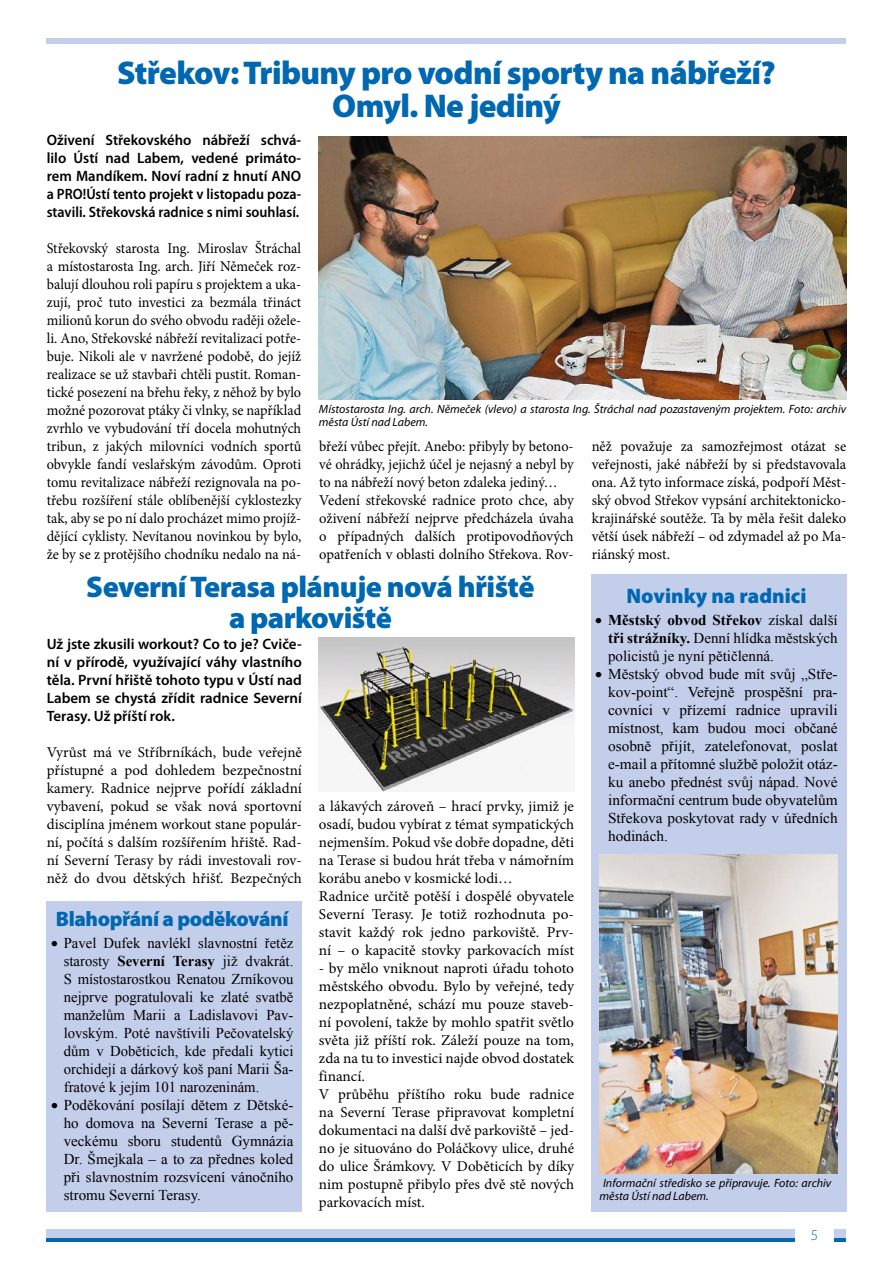
<style>
.page{position:relative;width:893px;height:1263px;background:#fff}
.page>*{position:absolute;margin:0;border:0;box-sizing:border-box;transform-origin:0 0}
.t1{font:900 33px/33px "Myriad Pro";letter-spacing:-.02em;color:#0067b1;text-align:center}
.t2{font:900 30px/31.5px "Myriad Pro";letter-spacing:-.02em;color:#0067b1;text-align:center}
.t3{font:900 21px "Myriad Pro";letter-spacing:-.02em;color:#0067b1}
.t4{font:900 21px "Myriad Pro";color:#0067b1}
.t5{font:15px/18px "Minion Pro";color:#000;text-align:justify}
.t6{font:15px/18px "Minion Pro";color:#000;text-align:justify;scale:.95 1}
.t7{font:15px/18px "Times New Roman";color:#000;text-align:justify}
.t8{font:600 15px/18px "Myriad Pro";color:#000;text-align:justify}
.t9{font:300 15px "Myriad Pro";color:#0067b1}
.t10{font:italic 12px/13.5px "Myriad Pro";color:#000}
.s1{font-weight:700}
</style>
<div class="page">
<div style="left:47px;top:38px;width:799px;height:6px;background:#c3ceea"></div>
<div style="left:47px;top:1237px;width:799px;height:5px;background:#0067b1"></div>
<div style="left:47px;top:1229px;width:799px;height:8px;background:#c3ceea"></div>
<div style="left:795px;top:1229px;width:38px;height:30px;background:#fff"></div>
<img style="left:319px;top:136px;width:527px;height:264px">
<div style="left:591px;top:574px;width:255px;height:638px;background:#c3ceea"></div>
<img style="left:600px;top:855px;width:238px;height:319px">
<div style="left:47px;top:901px;width:255px;height:311px;background:#c3ceea"></div>
<img style="left:319px;top:638px;width:255px;height:153px">
<h1 class="t1" style="left:117px;top:57px;width:660px">Střekov: Tribuny pro vodní sporty na nábřeží?<br>Omyl. Ne jediný</h1>
<p class="t8" style="left:47px;top:131px;width:256px">Oživení Střekovského nábřeží schvá&shy;lilo Ústí nad Labem, vedené primáto&shy;rem Mandíkem. Noví radní z hnutí ANO a PRO!Ústí tento projekt v listopadu poza&shy;stavili. Střekovská radnice s nimi souhlasí.</p>
<p class="t6" style="left:47px;top:240px;width:269px">Střekovský starosta Ing. Miroslav Štráchal a místostarosta Ing. arch. Jiří Němeček roz&shy;balují dlouhou roli papíru s projektem a uka&shy;zují, proč tuto investici za bezmála třináct milionů korun do svého obvodu raději ožele&shy;li. Ano, Střekovské nábřeží revitalizaci potře&shy;buje. Nikoli ale v navržené podobě, do jejíž realizace se už stavbaři chtěli pustit. Roman&shy;tické posezení na břehu řeky, z něhož by bylo možné pozorovat ptáky či vlnky, se například zvrhlo ve vybudování tří docela mohutných tribun, z jakých milovníci vodních sportů obvykle fandí veslařským závodům. Oproti tomu revitalizace nábřeží rezignovala na po&shy;třebu rozšíření stále oblíbenější cyklostezky tak, aby se po ní dalo procházet mimo projíž&shy;dějící cyklisty. Nevítanou novinkou by bylo, že by se z protějšího chodníku nedalo na ná-</p>
<p class="t10" style="left:319px;top:402px;width:529px">Místostarosta Ing. arch. Němeček (vlevo) a starosta Ing. Štráchal nad pozastaveným projektem. Foto: archiv města Ústí nad Labem.</p>
<p class="t6" style="left:319px;top:438px;width:269px;text-align:left">břeží vůbec přejít. Anebo: přibyly by betono&shy;vé ohrádky, jejichž účel je nejasný a nebyl by to na nábřeží nový beton zdaleka jediný… Vedení střekovské radnice proto chce, aby oživení nábřeží nejprve předcházela úvaha o případných dalších protipovodňových opatřeních v oblasti dolního Střekova. Rov-</p>
<p class="t5" style="left:592px;top:438px;width:256px">něž považuje za samozřejmost otázat se veřejnosti, jaké nábřeží by si představovala ona. Až tyto informace získá, podpoří Měst&shy;ský obvod Střekov vypsání architektonicko&shy;krajinářské soutěže. Ta by měla řešit daleko větší úsek nábřeží – od zdymadel až po Ma&shy;riánský most.</p>
<h2 class="t2" style="left:86px;top:571px;width:450px">Severní Terasa plánuje nová hřiště a parkoviště</h2>
<p class="t8" style="left:47px;top:635px;width:257px">Už jste zkusili workout? Co to je? Cviče&shy;ní v přírodě, využívající váhy vlastního těla. První hřiště tohoto typu v Ústí nad Labem se chystá zřídit radnice Severní Terasy. Už příští rok.</p>
<p class="t5" style="left:47px;top:744px;width:257px">Vyrůst má ve Stříbrníkách, bude veřejně přístupné a pod dohledem bezpečnostní kamery. Radnice nejprve pořídí základní vybavení, pokud se však nová sportovní disciplína jménem workout stane populár&shy;ní, počítá s dalším rozšířením hřiště. Rad&shy;ní Severní Terasy by rádi investovali rov&shy;něž do dvou dětských hřišť. Bezpečných</p>
<h3 class="t3" style="left:56px;top:907px;width:234px">Blahopřání a poděkování</h3>
<p class="t7" style="left:64px;top:934px;width:231px;text-indent:-13px">• Pavel Dufek navlékl slavnostní řetěz starosty <span class="s1">Severní Terasy</span> již dvakrát.<br>S místostarostkou Renatou Zrníkovou nejprve pogratulovali ke zlaté svatbě manželům Marii a Ladislavovi Pav&shy;lovským. Poté navštívili Pečovatelský dům v Doběticích, kde předali kytici orchidejí a dárkový koš paní Marii Ša&shy;fratové k jejím 101 narozeninám.</p>
<p class="t7" style="left:64px;top:1096px;width:231px;text-indent:-13px">• Poděkování posílají dětem z Dětské&shy;ho domova na Severní Terase a pě&shy;veckému sboru studentů Gymnázia Dr. Šmejkala – a to za přednes koled při slavnostním rozsvícení vánočního stromu Severní Terasy.</p>
<p class="t5" style="left:319px;top:798px;width:257px;text-align:left">a lákavých zároveň – hrací prvky, jimiž je osadí, budou vybírat z témat sympatických nejmenším. Pokud vše dobře dopadne, děti na Terase si budou hrát třeba v námořním korábu anebo v kosmické lodi…<br>Radnice určitě potěší i dospělé obyvatele Severní Terasy. Je totiž rozhodnuta po&shy;stavit každý rok jedno parkoviště. Prv&shy;ní – o kapacitě stovky parkovacích míst</p>
<p class="t5" style="left:319px;top:960px;width:257px;text-align:left">- by mělo vniknout naproti úřadu tohoto městského obvodu. Bylo by veřejné, tedy nezpoplatněné, schází mu pouze staveb&shy;ní povolení, takže by mohlo spatřit světlo světa již příští rok. Záleží pouze na tom, zda na tu to investici najde obvod dostatek financí.<br>V průběhu příštího roku bude radnice na Severní Terase připravovat kompletní dokumentaci na další dvě parkoviště – jed&shy;no je situováno do Poláčkovy ulice, druhé do ulice Šrámkovy. V Doběticích by díky nim postupně přibylo přes dvě stě nových parkovacích míst.</p>
<h3 class="t4" style="left:627px;top:584px;width:181px">Novinky na radnici</h3>
<p class="t7" style="left:608px;top:611px;width:231px;text-indent:-13px">• <span class="s1">Městský obvod Střekov</span> získal další <span class="s1">tři strážníky.</span> Denní hlídka městských policistů je nyní pětičlenná.</p>
<p class="t7" style="left:608px;top:665px;width:231px;text-indent:-13px">• Městský obvod bude mít svůj „Stře&shy;kov-point“. Veřejně prospěšní pra&shy;covníci v přízemí radnice upravili místnost, kam budou moci občané osobně přijít, zatelefonovat, poslat e-mail a přítomné službě položit otáz&shy;ku anebo přednést svůj nápad. Nové informační centrum bude obyvatelům Střekova poskytovat rady v úředních hodinách.</p>
<p class="t10" style="left:600px;top:1176px;width:233px">Informační středisko se připravuje. Foto: archiv města Ústí nad Labem.</p>
<p class="t9" style="left:811px;top:1227px;width:9px">5</p>
</div>
